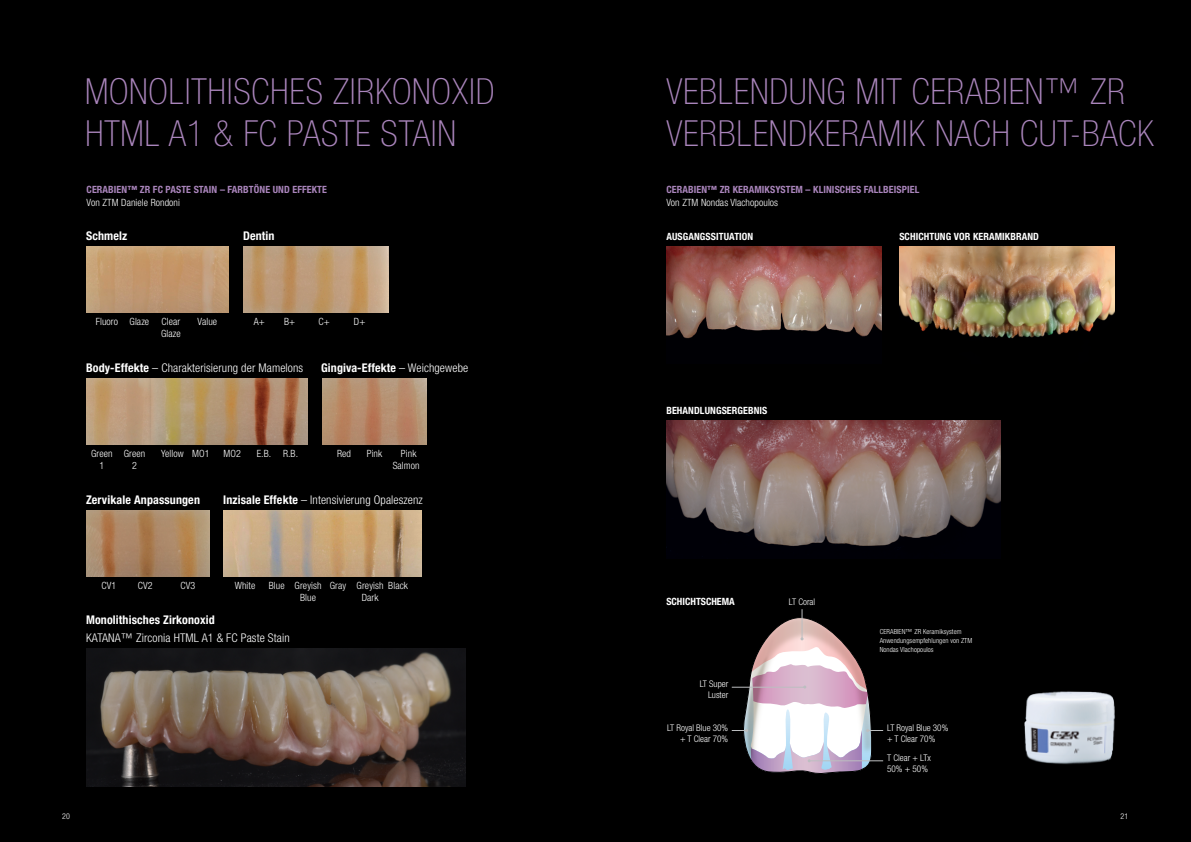
<style>
.page{position:relative;width:1191px;height:842px;background:#fff}
.page>*{position:absolute;margin:0;border:0;box-sizing:border-box;transform-origin:0 0}
.t1{font:100 condensed 36px/42px "Helvetica Neue LT Std";letter-spacing:.02em;color:#aa85bc}
.t2{font:300 condensed 12px "Helvetica Neue LT Std";letter-spacing:.01em;color:#fff}
.t3{font:700 condensed 12px "Helvetica Neue LT Std";letter-spacing:.01em;color:#fff}
.t4{font:300 condensed 10px/12px "Helvetica Neue LT Std";letter-spacing:.01em;color:#fff;text-align:center}
.t5{font:700 condensed 10px "Helvetica Neue LT Std";letter-spacing:.01em;color:#aa85bc}
.t6{font:700 condensed 10px "Helvetica Neue LT Std";letter-spacing:.01em;color:#fff}
.t7{font:300 condensed 9.2px/11px "Helvetica Neue LT Std";color:#fff;text-align:right}
.t8{font:300 condensed 8px "Helvetica Neue LT Std";color:#fff}
.t9{font:300 condensed 7px/9px "Helvetica Neue LT Std";letter-spacing:.01em;color:#fff}
.s1{font-weight:700}
.s2{font-weight:300}
</style>
<div class="page">
<div style="left:595px;top:0;width:596px;height:842px;background:#000"></div>
<div style="left:0;top:0;width:595px;height:842px;background:#000"></div>
<img style="left:87px;top:648px;width:378px;height:138px">
<img style="left:86px;top:246px;width:142px;height:66px">
<img style="left:243px;top:246px;width:145px;height:66px">
<img style="left:86px;top:510px;width:123px;height:66px">
<img style="left:223px;top:510px;width:198px;height:66px">
<img style="left:86px;top:378px;width:222px;height:66px">
<img style="left:322px;top:378px;width:105px;height:66px">
<hr style="left:801px;top:609px;width:1px;height:30px;background:#bcbec0">
<svg style="left:732px;top:617px;width:151px;height:157px"></svg>
<img style="left:666px;top:246px;width:216px;height:93px">
<img style="left:899px;top:246px;width:215px;height:93px">
<img style="left:666px;top:420px;width:334px;height:137px">
<img style="left:1024px;top:691px;width:91px;height:74px">
<h1 class="t1" style="left:85px;top:70px;width:411px">MONOLITHISCHES ZIRKONOXID<br>HTML A1 &amp; FC PASTE STAIN</h1>
<h1 class="t1" style="left:666px;top:70px;width:489px">VEBLENDUNG MIT CERABIEN™ ZR<br>VERBLENDKERAMIK NACH CUT-BACK</h1>
<p class="t5" style="left:87px;top:184px;width:242px">CERABIEN™ ZR FC PASTE STAIN – FARBTÖNE UND EFFEKTE</p>
<p class="t4" style="left:87px;top:197px;width:95px">Von ZTM Daniele Rondoni</p>
<p class="t3" style="left:86px;top:228px;width:43px">Schmelz</p>
<p class="t3" style="left:243px;top:228px;width:33px">Dentin</p>
<p class="t4" style="left:96px;top:316px;width:86px">Fluoro Glaze Clear</p>
<p class="t4" style="left:254px;top:316px;width:13px">A+</p>
<p class="t4" style="left:284px;top:316px;width:13px">B+</p>
<p class="t4" style="left:161px;top:328px;width:21px">Glaze</p>
<p class="t4" style="left:197px;top:316px;width:21px">Value</p>
<p class="t4" style="left:318px;top:316px;width:13px">C+</p>
<p class="t4" style="left:354px;top:316px;width:13px">D+</p>
<p class="t2" style="left:86px;top:361px;width:219px"><span class="s1">Body-Effekte</span> – Charakterisierung der Mamelons</p>
<p class="t3" style="left:321px;top:360px;width:149px">Gingiva-Effekte <span class="s2">– Weichgewebe</span></p>
<p class="t4" style="left:91px;top:448px;width:23px">Green<br>1</p>
<p class="t4" style="left:124px;top:448px;width:23px">Green<br>2</p>
<p class="t4" style="left:161px;top:448px;width:50px">Yellow MO1</p>
<p class="t4" style="left:223px;top:448px;width:19px">MO2</p>
<p class="t4" style="left:257px;top:448px;width:43px">E.B. R.B.</p>
<p class="t4" style="left:337px;top:448px;width:15px">Red</p>
<p class="t4" style="left:367px;top:448px;width:17px">Pink</p>
<p class="t4" style="left:393px;top:448px;width:28px">Pink<br>Salmon</p>
<p class="t3" style="left:86px;top:492px;width:115px">Zervikale Anpassungen</p>
<p class="t2" style="left:223px;top:493px;width:201px"><span class="s1">Inzisale Effekte</span> – Intensivierung Opaleszenz</p>
<p class="t4" style="left:101px;top:580px;width:16px">CV1</p>
<p class="t4" style="left:138px;top:580px;width:16px">CV2</p>
<p class="t4" style="left:180px;top:580px;width:16px">CV3</p>
<p class="t4" style="left:235px;top:580px;width:22px">White</p>
<p class="t4" style="left:300px;top:580px;width:23px;text-align:left;text-indent:-31px">Blue Greyish<br>Blue</p>
<p class="t4" style="left:362px;top:580px;width:23px;text-align:left;text-indent:-32px">Gray Greyish<br>Dark</p>
<p class="t4" style="left:388px;top:580px;width:21px">Black</p>
<p class="t3" style="left:86px;top:612px;width:130px">Monolithisches Zirkonoxid</p>
<p class="t2" style="left:86px;top:631px;width:205px">KATANA™ Zirconia HTML A1 &amp; FC Paste Stain</p>
<p class="t5" style="left:666px;top:184px;width:254px">CERABIEN™ ZR KERAMIKSYSTEM – KLINISCHES FALLBEISPIEL</p>
<p class="t4" style="left:666px;top:197px;width:113px">Von ZTM Nondas Vlachopoulos</p>
<p class="t6" style="left:666px;top:230px;width:88px">AUSGANGSSITUATION</p>
<p class="t6" style="left:899px;top:230px;width:141px">SCHICHTUNG VOR KERAMIKBRAND</p>
<p class="t6" style="left:666px;top:404px;width:103px">BEHANDLUNGSERGEBNIS</p>
<p class="t6" style="left:666px;top:596px;width:70px">SCHICHTSCHEMA</p>
<p class="t7" style="left:699px;top:678px;width:30px">LT Super<br>Luster</p>
<p class="t7" style="left:667px;top:722px;width:63px">LT Royal Blue 30% + T Clear 70%</p>
<p class="t7" style="left:789px;top:596px;width:28px">LT Coral</p>
<p class="t9" style="left:879px;top:627px;width:94px">CERABIEN™ ZR Keramiksystem<br>Anwendungsempfehlungen von ZTM<br>Nondas Vlachopoulos</p>
<p class="t7" style="left:887px;top:722px;width:63px;text-align:left">LT Royal Blue 30% + T Clear 70%</p>
<p class="t7" style="left:887px;top:752px;width:45px;text-align:left">T Clear + LTx<br>50% + 50%</p>
<p class="t8" style="left:62px;top:811px;width:9px">20</p>
<p class="t8" style="left:1120px;top:811px;width:9px">21</p>
</div>
